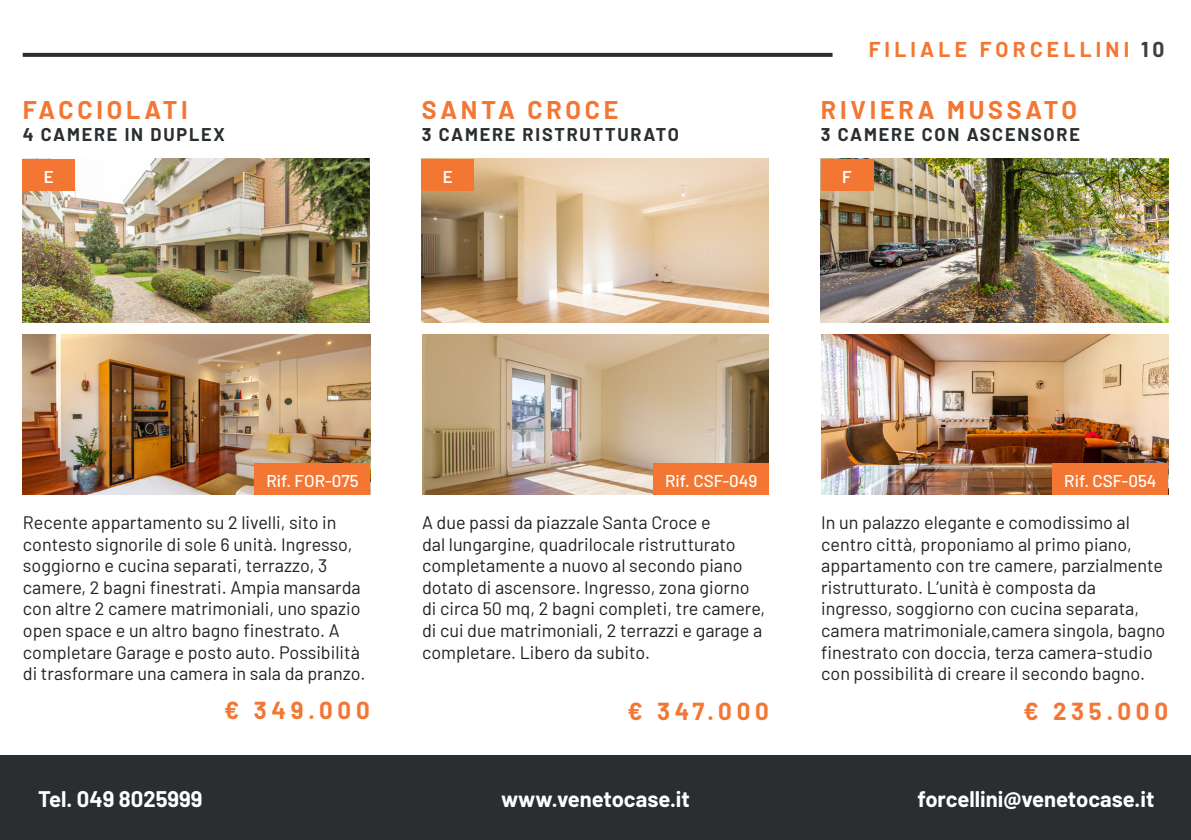
<style>
.page{position:relative;width:1191px;height:840px;background:#fff}
.page>*{position:absolute;margin:0;border:0;box-sizing:border-box;transform-origin:0 0}
.t1{font:700 25px "Barlow";letter-spacing:.15em;color:#f37733}
.t2{font:700 24px "Barlow";letter-spacing:.2em;color:#f37733}
.t3{font:700 22px "Barlow";color:#fff}
.t4{font:700 21px "Barlow";letter-spacing:.2em;color:#f37733}
.t5{font:700 21px "Barlow";color:#3e3e3f}
.t6{font:18px/21.6px "Barlow";color:#231f20}
.t7{font:700 18px "Barlow";letter-spacing:.1em;color:#2a2e30}
.t8{font:500 17px "Barlow";color:#fff}
.t9{font:600 17px "Barlow";color:#fff}
</style>
<div class="page">
<svg style="left:23px;top:53px;width:809px;height:4px;background:#303436"></svg>
<div style="left:0;top:755px;width:1191px;height:84px;background:#2a2e30"></div>
<img style="left:821px;top:335px;width:347px;height:159px">
<div style="left:1052px;top:462px;width:116px;height:32px;background:#f37733"></div>
<img style="left:821px;top:159px;width:347px;height:164px">
<div style="left:821px;top:159px;width:52px;height:31px;background:#f37733"></div>
<img style="left:422px;top:335px;width:347px;height:159px">
<div style="left:653px;top:462px;width:116px;height:32px;background:#f37733"></div>
<img style="left:422px;top:159px;width:347px;height:164px">
<div style="left:422px;top:159px;width:52px;height:31px;background:#f37733"></div>
<img style="left:23px;top:335px;width:347px;height:159px">
<div style="left:254px;top:462px;width:116px;height:32px;background:#f37733"></div>
<img style="left:23px;top:159px;width:347px;height:164px">
<div style="left:23px;top:159px;width:52px;height:31px;background:#f37733"></div>
<p class="t1" style="left:23px;top:91px;width:167px">FACCIOLATI</p>
<p class="t7" style="left:23px;top:121px;width:204px">4 CAMERE IN DUPLEX</p>
<p class="t9" style="left:44px;top:164px;width:12px">E</p>
<p class="t4" style="left:868px;top:34px;width:262px">FILIALE FORCELLINI</p>
<p class="t5" style="left:1141px;top:34px;width:25px">10</p>
<p class="t1" style="left:422px;top:91px;width:198px">SANTA CROCE</p>
<p class="t1" style="left:821px;top:91px;width:258px">RIVIERA MUSSATO</p>
<p class="t7" style="left:422px;top:121px;width:259px">3 CAMERE RISTRUTTURATO</p>
<p class="t7" style="left:821px;top:121px;width:260px">3 CAMERE CON ASCENSORE</p>
<p class="t9" style="left:443px;top:164px;width:12px">E</p>
<p class="t9" style="left:842px;top:164px;width:11px">F</p>
<p class="t8" style="left:266px;top:468px;width:94px">Rif. FOR-075</p>
<p class="t8" style="left:665px;top:468px;width:94px">Rif. CSF-049</p>
<p class="t8" style="left:1064px;top:468px;width:94px">Rif. CSF-054</p>
<p class="t6" style="left:23px;top:510px;width:344px">Recente appartamento su 2 livelli, sito in contesto signorile di sole 6 unità. Ingresso, soggiorno e cucina separati, terrazzo, 3 camere, 2 bagni finestrati. Ampia mansarda con altre 2 camere matrimoniali, uno spazio open space e un altro bagno finestrato. A completare Garage e posto auto. Possibilità di trasformare una camera in sala da pranzo.</p>
<p class="t6" style="left:422px;top:510px;width:345px">A due passi da piazzale Santa Croce e<br>dal lungargine, quadrilocale ristrutturato completamente a nuovo al secondo piano dotato di ascensore. Ingresso, zona giorno di circa 50 mq, 2 bagni completi, tre camere, di cui due matrimoniali, 2 terrazzi e garage a completare. Libero da subito.</p>
<p class="t6" style="left:821px;top:510px;width:346px">In un palazzo elegante e comodissimo al centro città, proponiamo al primo piano, appartamento con tre camere, parzialmente ristrutturato. L’unità è composta da ingresso, soggiorno con cucina separata, camera matrimoniale,camera singola, bagno finestrato con doccia, terza camera-studio con possibilità di creare il secondo bagno.</p>
<p class="t2" style="left:224px;top:692px;width:147px">€ 349.000</p>
<p class="t2" style="left:627px;top:693px;width:143px">€ 347.000</p>
<p class="t2" style="left:1023px;top:693px;width:146px">€ 235.000</p>
<p class="t3" style="left:38px;top:782px;width:166px">Tel. 049 8025999</p>
<p class="t3" style="left:501px;top:782px;width:190px">www.venetocase.it</p>
<p class="t3" style="left:917px;top:782px;width:238px">forcellini@venetocase.it</p>
</div>
